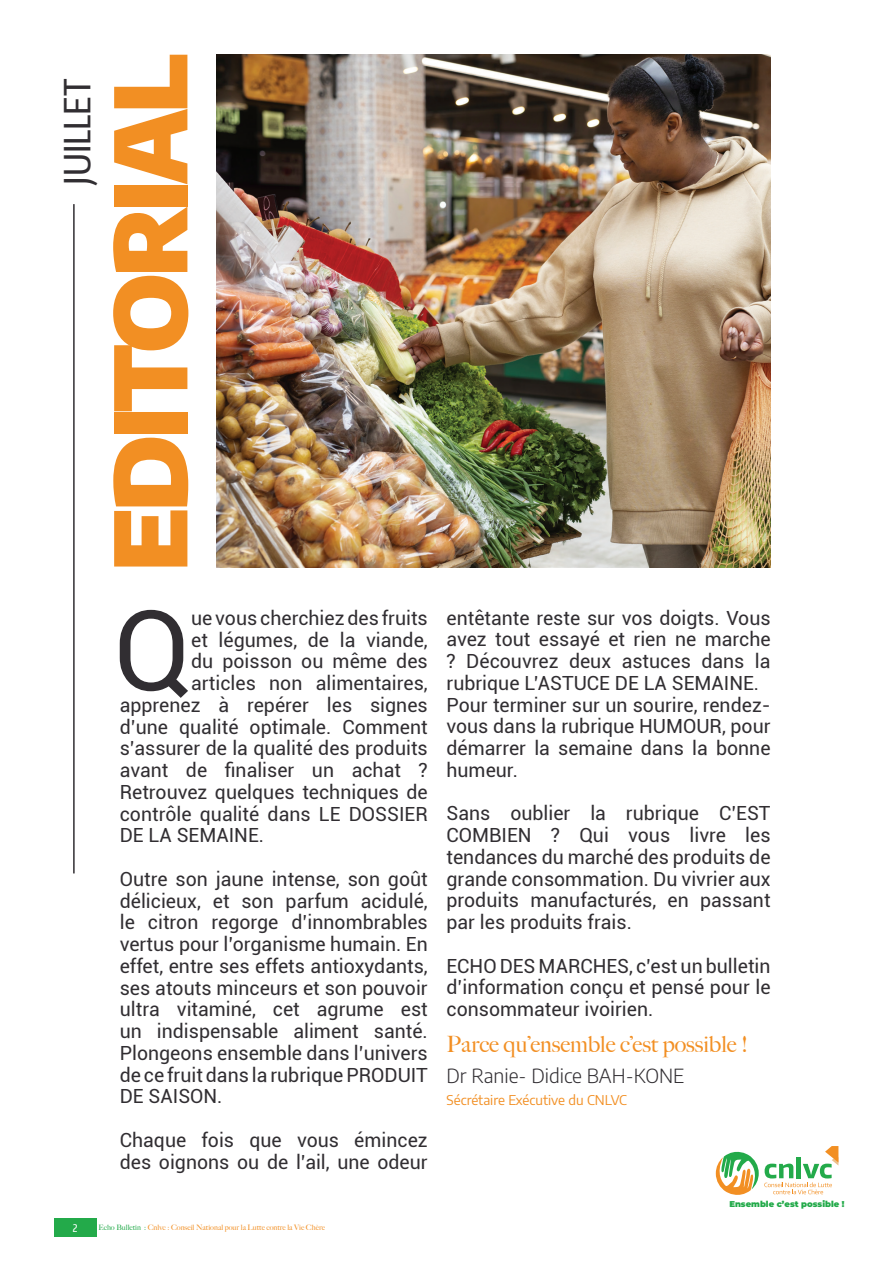
<style>
.page{position:relative;width:893px;height:1263px;background:#fff}
.page>*{position:absolute;margin:0;border:0;box-sizing:border-box;transform-origin:0 0}
.t1{font:111.3px "Roboto";color:#312e32}
.t2{font:900 99px "Encode Sans";letter-spacing:-.05em;color:#f28f23}
.t3{font:500 36px "Encode Sans Compressed";color:#312e32}
.t4{font:500 22.5px "Big Caslon";color:#f28f23}
.t5{font:19.5px/21.8px "Roboto";color:#312e32;text-align:justify}
.t6{font:300 19.5px "Encode Sans";color:#312e32}
.t7{font:13.5px "Encode Sans";color:#f28f23}
.t8{font:500 10.5px "Encode Sans Compressed";color:#fff}
.t9{font:900 8.4px "Montserrat";color:#23aa4a}
.t10{font:500 7.5px "Big Caslon";color:#f28f23}
.s1{color:#23aa4a}
</style>
<div class="page">
<div style="left:54px;top:1218px;width:42px;height:19px;background:#23aa4a"></div>
<img style="left:217px;top:54px;width:554px;height:513px">
<hr style="left:73px;top:204px;width:2px;height:669px;background:#312e32">
<svg style="left:715px;top:1146px;width:123px;height:49px"></svg>
<h3 class="t3" style="left:53px;top:185px;width:108px;rotate:-90deg">JUILLET</h3>
<h2 class="t2" style="left:72px;top:572px;width:519px;rotate:-90deg">EDITORIAL</h2>
<h1 class="t1" style="left:114px;top:573px;width:79px">Q</h1>
<p class="t5" style="left:191px;top:606px;width:238px">ue vous cherchiez des fruits</p>
<p class="t5" style="left:191px;top:628px;width:238px">et légumes, de la viande,</p>
<p class="t5" style="left:191px;top:650px;width:238px">du poisson ou même des</p>
<p class="t5" style="left:191px;top:671px;width:238px">articles non alimentaires,</p>
<p class="t5" style="left:120px;top:693px;width:309px">apprenez à repérer les signes</p>
<p class="t5" style="left:120px;top:715px;width:309px">d’une qualité optimale. Comment</p>
<p class="t5" style="left:120px;top:737px;width:309px">s’assurer de la qualité des produits</p>
<p class="t5" style="left:120px;top:758px;width:309px">avant de finaliser un achat ?</p>
<p class="t5" style="left:120px;top:780px;width:309px">Retrouvez quelques techniques de</p>
<p class="t5" style="left:120px;top:802px;width:309px">contrôle qualité dans LE DOSSIER</p>
<p class="t5" style="left:120px;top:824px;width:146px">DE LA SEMAINE.</p>
<p class="t5" style="left:120px;top:867px;width:310px">Outre son jaune intense, son goût délicieux, et son parfum acidulé, le citron regorge d’innombrables vertus pour l’organisme humain. En effet, entre ses effets antioxydants, ses atouts minceurs et son pouvoir ultra vitaminé, cet agrume est un indispensable aliment santé.<br>Plongeons ensemble dans l’univers de ce fruit dans la rubrique PRODUIT DE SAISON.</p>
<p class="t5" style="left:120px;top:1128px;width:309px">Chaque fois que vous émincez des oignons ou de l’ail, une odeur</p>
<p class="t8" style="left:73px;top:1221px;width:6px">2</p>
<p class="t10" style="left:98px;top:1221px;width:228px"><span class="s1">Echo Bulletin :</span> Cnlvc : Conseil National pour la Lutte contre la Vie Chère</p>
<p class="t5" style="left:446px;top:606px;width:326px;text-align:left">entêtante reste sur vos doigts. Vous avez tout essayé et rien ne marche ? Découvrez deux astuces dans la rubrique L’ASTUCE DE LA SEMAINE.<br>Pour terminer sur un sourire, rendez&shy;vous dans la rubrique HUMOUR, pour démarrer la semaine dans la bonne humeur.</p>
<p class="t5" style="left:446px;top:802px;width:326px">Sans oublier la rubrique C’EST COMBIEN ? Qui vous livre les tendances du marché des produits de grande consommation. Du vivrier aux produits manufacturés, en passant par les produits frais.</p>
<p class="t5" style="left:446px;top:954px;width:326px">ECHO DES MARCHES, c’est un bulletin d’information conçu et pensé pour le consommateur ivoirien.</p>
<p class="t4" style="left:446px;top:1026px;width:303px">Parce qu’ensemble c’est possible !</p>
<p class="t7" style="left:446px;top:1090px;width:182px">Sécrétaire Exécutive du CNLVC</p>
<p class="t6" style="left:446px;top:1062px;width:239px">Dr Ranie- Didice BAH-KONE</p>
<p class="t9" style="left:729px;top:1199px;width:117px">Ensemble c’est possible !</p>
</div>
